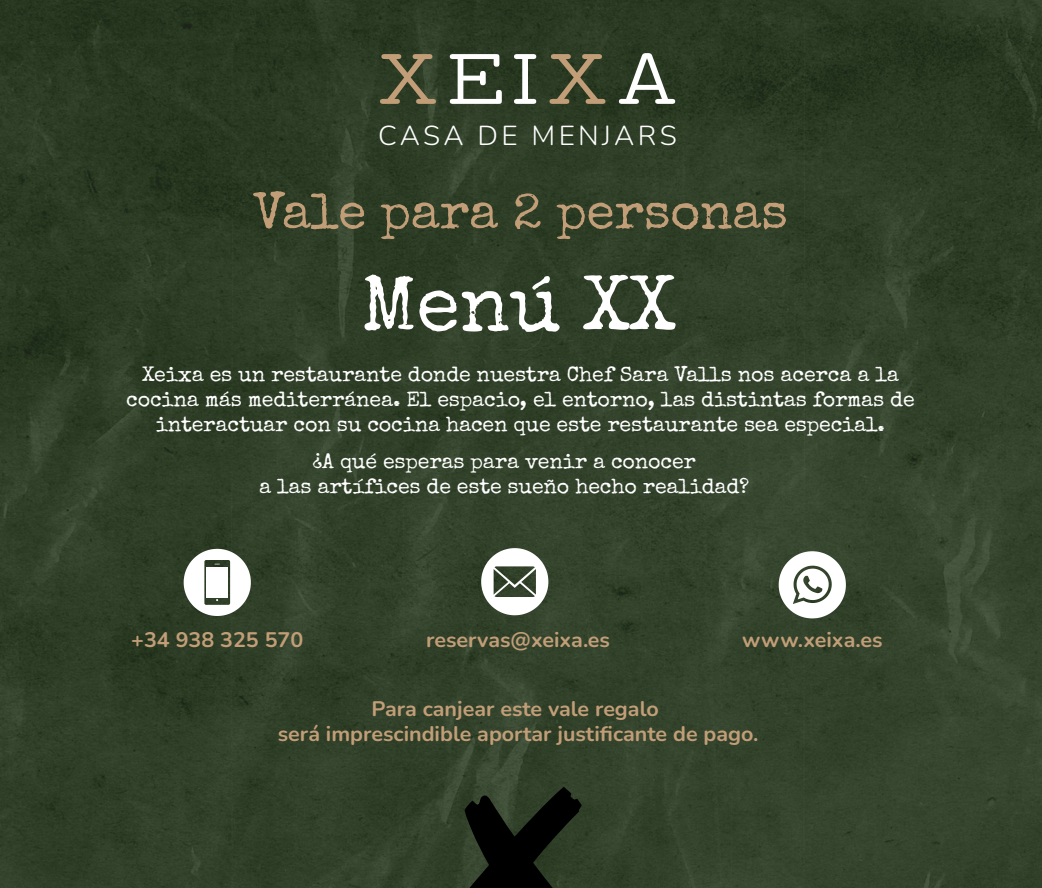
<style>
.page{position:relative;width:1042px;height:888px;background:#fff}
.page>*{position:absolute;margin:0;border:0;box-sizing:border-box;transform-origin:0 0}
.t1{font:81.55px "LM Mono Prop 10";letter-spacing:.075em;color:#fff}
.t2{font:78.75px "Special Elite";letter-spacing:-.01em;color:#fff}
.t3{font:50.75px "Special Elite";letter-spacing:-.01em;color:#c19e78}
.t4{font:200 27.47px "Nunito";letter-spacing:.12em;color:#fff}
.t5{font:21px/25.2px "Special Elite";letter-spacing:-.01em;color:#fff;text-align:center}
.t6{font:200 21px/25.2px "Nunito";color:#c19e78;text-align:center}
.s1{color:#c19e78}
</style>
<div class="page">
<img style="left:0;top:0;width:1042px;height:888px">
<svg style="left:454px;top:787px;width:128px;height:101px"></svg>
<svg style="left:184px;top:549px;width:67px;height:67px"></svg>
<svg style="left:481px;top:548px;width:67px;height:67px"></svg>
<svg style="left:778px;top:551px;width:68px;height:67px"></svg>
<h1 class="t1" style="left:376px;top:23px;width:304px"><span class="s1">X</span>EI<span class="s1">X</span>A</h1>
<h3 class="t4" style="left:378px;top:116px;width:300px">CASA DE MENJARS</h3>
<h3 class="t3" style="left:253px;top:179px;width:536px">Vale para 2 personas</h3>
<h2 class="t2" style="left:361px;top:254px;width:317px">Menú XX</h2>
<p class="t5" style="left:126px;top:362px;width:790px">Xeixa es un restaurante donde nuestra Chef Sara Valls nos acerca a la cocina más mediterránea. El espacio, el entorno, las distintas formas de interactuar con su cocina hacen que este restaurante sea especial.</p>
<p class="t5" style="left:259px;top:449px;width:492px">¿A qué esperas para venir a conocer<br>a las artífices de este sueño hecho realidad?</p>
<p class="t6" style="left:131px;top:627px;width:174px">+34 938 325 570</p>
<p class="t6" style="left:426px;top:627px;width:185px">reservas@xeixa.es</p>
<p class="t6" style="left:742px;top:627px;width:142px">www.xeixa.es</p>
<p class="t6" style="left:278px;top:695px;width:482px">Para canjear este vale regalo<br>será imprescindible aportar justificante de pago.</p>
</div>
